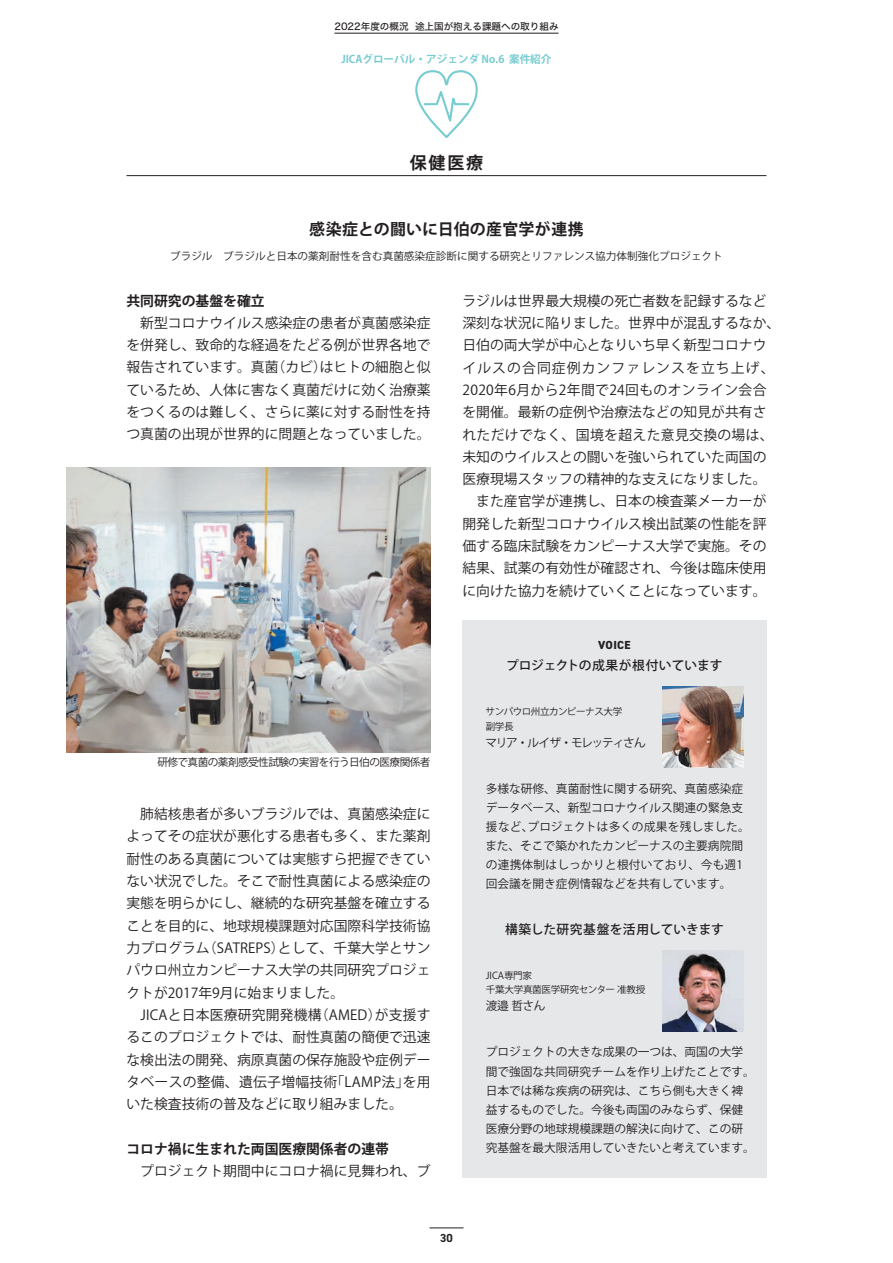
<style>
.page{position:relative;width:893px;height:1263px;background:#fff}
.page>*{position:absolute;margin:0;border:0;box-sizing:border-box;transform-origin:0 0}
.t1{font:700 16.95px "Koz Go Pro";color:#231f20}
.t2{font:700 15.9px "Koz Go Pro";letter-spacing:.015em;color:#231f20}
.t3{font:13.8px/22.4px "Koz Go Pro";color:#231f20}
.t4{font:700 13.8px "Koz Go Pro";color:#231f20}
.t5{font:500 12.75px "Koz Go Pro";letter-spacing:.005em;color:#231f20}
.t6{font:11.7px/19.2px "Koz Go Pro";color:#231f20}
.t7{font:11.7px "Koz Go Pro";letter-spacing:-.105em;color:#231f20}
.t8{font:800 11.7px "DIN2014";letter-spacing:.03em;color:#231f20}
.t9{font:700 11.7px "DIN2014";color:#231f20}
.t10{font:10.65px "Koz Go Pro";color:#231f20}
.t11{font:10.65px "Koz Go Pro";letter-spacing:-.05em;color:#231f20}
.t12{font:700 10.65px "Koz Go Pro";color:#77ccd0}
.t13{font:9.6px/14.9px "Koz Go Pro";letter-spacing:-.035em;color:#231f20}
.t14{font:9.6px "Hira Kaku Std W5";color:#231f20}
</style>
<div class="page">
<div style="left:462px;top:621px;width:304px;height:557px;background:#e6e7e9"></div>
<hr style="left:334px;top:33px;width:225px;height:1px;background:#231f20">
<img style="left:662px;top:687px;width:81px;height:80px">
<img style="left:662px;top:950px;width:81px;height:81px">
<hr style="left:126px;top:175px;width:640px;height:1px;background:#231f20">
<svg style="left:415px;top:70px;width:63px;height:69px"></svg>
<img style="left:67px;top:468px;width:364px;height:285px">
<hr style="left:429px;top:1228px;width:34px;height:1px;background:#231f20">
<p class="t14" style="left:334px;top:19px;width:226px">2022年度の概況 途上国が抱える課題への取り組み</p>
<p class="t12" style="left:341px;top:52px;width:212px">JICAグローバル・アジェンダ No.6 案件紹介</p>
<p class="t1" style="left:410px;top:152px;width:75px">保健医療</p>
<p class="t2" style="left:309px;top:219px;width:276px">感染症との闘いに日伯の産官学が連携</p>
<p class="t10" style="left:170px;top:249px;width:554px">ブラジル　ブラジルと日本の薬剤耐性を含む真菌感染症診断に関する研究とリファレンス協力体制強化プロジェクト</p>
<p class="t4" style="left:126px;top:292px;width:140px">共同研究の基盤を確立</p>
<p class="t3" style="left:126px;top:312px;width:306px;text-align:justify">　新型コロナウイルス感染症の患者が真菌感染症を併発し、致命的な経過をたどる例が世界各地で報告されています。真菌（カビ）はヒトの細胞と似ているため、人体に害なく真菌だけに効く治療薬をつくるのは難しく、さらに薬に対する耐性を持つ真菌の出現が世界的に問題となっていました。</p>
<p class="t11" style="left:157px;top:755px;width:275px">研修で真菌の薬剤感受性試験の実習を行う日伯の医療関係者</p>
<p class="t3" style="left:126px;top:803px;width:306px">　肺結核患者が多いブラジルでは、真菌感染症によってその症状が悪化する患者も多く、また薬剤耐性のある真菌については実態すら把握できていない状況でした。そこで耐性真菌による感染症の実態を明らかにし、継続的な研究基盤を確立することを目的に、地球規模課題対応国際科学技術協力プログラム（SATREPS）として、千葉大学とサンパウロ州立カンピーナス大学の共同研究プロジェクトが2017年9月に始まりました。<br>　JICAと日本医療研究開発機構（AMED）が支援するこのプロジェクトでは、耐性真菌の簡便で迅速な検出法の開発、病原真菌の保存施設や症例データベースの整備、遺伝子増幅技術「LAMP法」を用いた検査技術の普及などに取り組みました。</p>
<p class="t4" style="left:126px;top:1140px;width:264px">コロナ禍に生まれた両国医療関係者の連帯</p>
<p class="t3" style="left:126px;top:1160px;width:306px">　プロジェクト期間中にコロナ禍に見舞われ、ブ</p>
<p class="t3" style="left:462px;top:290px;width:319px">ラジルは世界最大規模の死亡者数を記録するなど深刻な状況に陥りました。世界中が混乱するなか、日伯の両大学が中心となりいち早く新型コロナウイルスの合同症例カンファレンスを立ち上げ、<br>2020年6月から2年間で24回ものオンライン会合を開催。最新の症例や治療法などの知見が共有されただけでなく、国境を超えた意見交換の場は、未知のウイルスとの闘いを強いられていた両国の医療現場スタッフの精神的な支えになりました。　また産官学が連携し、日本の検査薬メーカーが開発した新型コロナウイルス検出試薬の性能を評価する臨床試験をカンピーナス大学で実施。その結果、試薬の有効性が確認され、今後は臨床使用に向けた協力を続けていくことになっています。</p>
<p class="t8" style="left:598px;top:637px;width:34px">VOICE</p>
<p class="t5" style="left:506px;top:657px;width:218px">プロジェクトの成果が根付いています</p>
<p class="t13" style="left:486px;top:704px;width:138px">サンパウロ州立カンピーナス大学副学長</p>
<p class="t7" style="left:485px;top:735px;width:162px">マリア・ルイザ・モレッティさん</p>
<p class="t6" style="left:486px;top:779px;width:266px">多様な研修、真菌耐性に関する研究、真菌感染症データベース、新型コロナウイルス関連の緊急支援など、プロジェクトは多くの成果を残しました。また、そこで築かれたカンピーナスの主要病院間の連携体制はしっかりと根付いており、今も週1回会議を開き症例情報などを共有しています。</p>
<p class="t5" style="left:505px;top:921px;width:220px">構築した研究基盤を活用していきます</p>
<p class="t13" style="left:486px;top:968px;width:161px">JICA専門家<br>千葉大学真菌医学研究センター准教授</p>
<p class="t6" style="left:486px;top:996px;width:61px">渡邉哲さん</p>
<p class="t6" style="left:486px;top:1043px;width:270px">プロジェクトの大きな成果の一つは、両国の大学間で強固な共同研究チームを作り上げたことです。日本では稀な疾病の研究は、こちら側も大きく裨益するものでした。今後も両国のみならず、保健医療分野の地球規模課題の解決に向けて、この研究基盤を最大限活用していきたいと考えています。</p>
<p class="t9" style="left:440px;top:1230px;width:14px">30</p>
</div>
